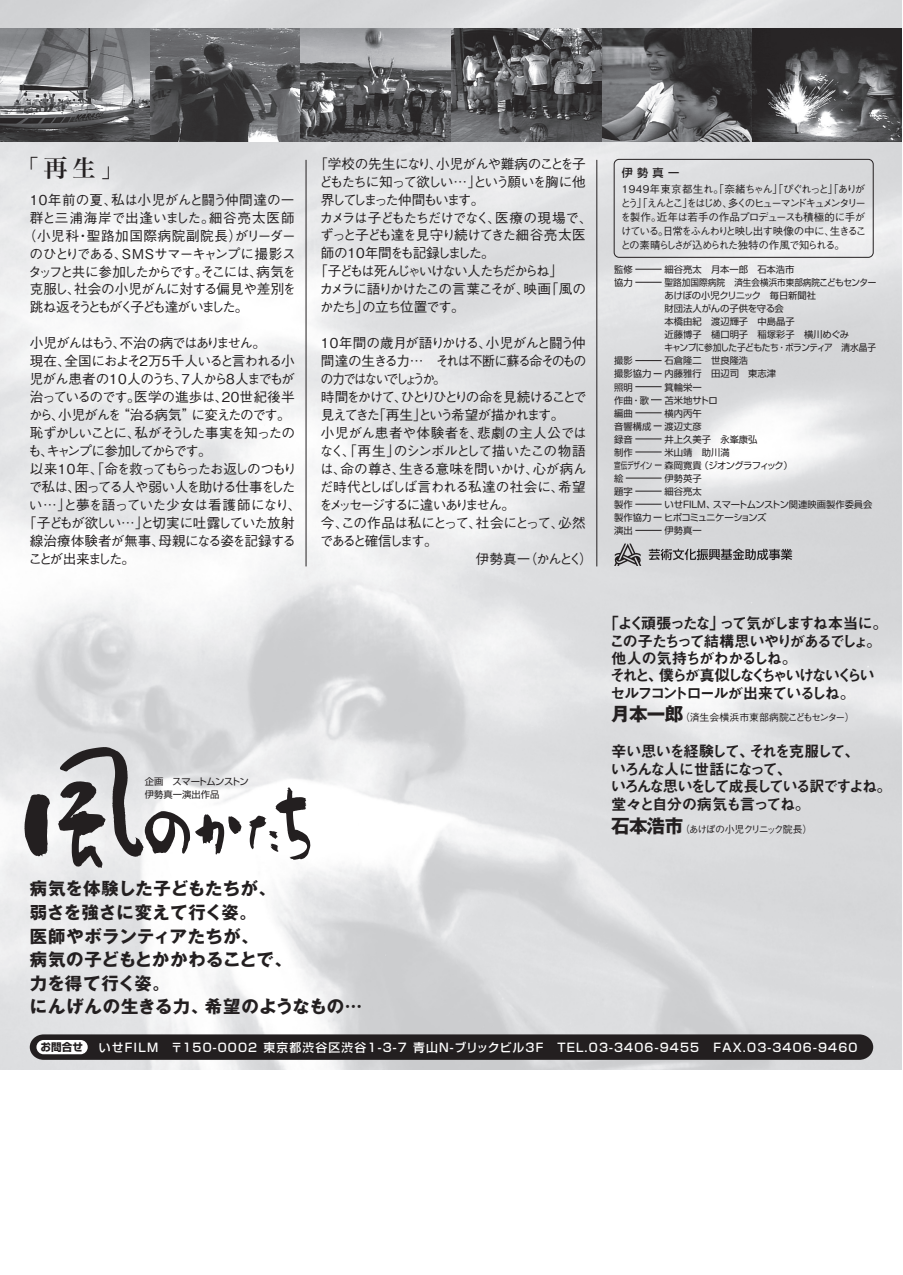
<style>
.page{position:relative;width:903px;height:1275px;background:#fff}
.page>*{position:absolute;margin:0;border:0;box-sizing:border-box;transform-origin:0 0}
.t1{font:23.62px "Hira Min Pro W6";color:#231f20}
.t2{font:700 17.32px/23.6px "Gothic MB101 Pro";letter-spacing:.015em;color:#231f20}
.t3{font:15.58px/17.3px "Midashi Go Pro MB31";letter-spacing:-.13em;color:#231f20}
.t4{font:500 13.65px "Gothic BBB Pro";letter-spacing:-.095em;color:#231f20}
.t5{font:500 13.65px "Gothic BBB Pro";letter-spacing:-.06em;color:#231f20}
.t6{font:500 13.65px "Gothic BBB Pro";letter-spacing:-.12em;color:#231f20}
.t7{font:500 13.65px "Gothic BBB Pro";letter-spacing:-.15em;color:#231f20}
.t8{font:500 13.65px "Gothic BBB Pro";letter-spacing:-.16em;color:#231f20}
.t9{font:500 13.65px "Gothic BBB Pro";letter-spacing:-.165em;color:#231f20}
.t10{font:500 13.65px "Gothic BBB Pro";letter-spacing:-.145em;color:#231f20}
.t11{font:500 13.65px "Gothic BBB Pro";letter-spacing:-.075em;color:#231f20}
.t12{font:500 13.65px "Gothic BBB Pro";letter-spacing:-.015em;color:#231f20}
.t13{font:500 13.65px "Gothic BBB Pro";letter-spacing:-.055em;color:#231f20}
.t14{font:500 13.65px "Gothic BBB Pro";letter-spacing:-.115em;color:#231f20}
.t15{font:500 13.65px "Gothic BBB Pro";letter-spacing:-.07em;color:#231f20}
.t16{font:500 13.65px "Gothic BBB Pro";letter-spacing:-.03em;color:#231f20}
.t17{font:500 13.65px "Gothic BBB Pro";letter-spacing:.01em;color:#231f20}
.t18{font:500 13.65px "Gothic BBB Pro";letter-spacing:.04em;color:#231f20}
.t19{font:500 13.65px "Gothic BBB Pro";letter-spacing:-.035em;color:#231f20}
.t20{font:500 13.65px "Gothic BBB Pro";letter-spacing:-.045em;color:#231f20}
.t21{font:500 13.65px "Gothic BBB Pro";letter-spacing:-.025em;color:#231f20}
.t22{font:500 13.65px "Gothic BBB Pro";letter-spacing:-.04em;color:#231f20}
.t23{font:500 13.65px "Gothic BBB Pro";letter-spacing:.05em;color:#231f20}
.t24{font:500 13.65px "Gothic BBB Pro";letter-spacing:.015em;color:#231f20}
.t25{font:500 13.65px "Gothic BBB Pro";letter-spacing:-.175em;color:#231f20}
.t26{font:500 13.65px "Gothic BBB Pro";letter-spacing:-.205em;color:#231f20;scale:.95 1}
.t27{font:500 13.65px "Gothic BBB Pro";letter-spacing:-.18em;color:#231f20}
.t28{font:500 13.65px "Gothic BBB Pro";letter-spacing:-.065em;color:#231f20}
.t29{font:500 11.9px "Shin Go Pro";letter-spacing:.1em;color:#fff}
.t30{font:500 11.2px "Shin Go Pro";color:#231f20}
.t31{font:500 10.5px/14px "Gothic BBB Pro";letter-spacing:-.12em;color:#231f20;text-align:justify}
.t32{font:700 10.5px "Shin Go Pro";color:#231f20}
.t33{font:500 9.97px "Gothic BBB Pro";color:#231f20}
.t34{font:500 9.97px "Gothic BBB Pro";letter-spacing:-.12em;color:#231f20}
.t35{font:9.28px/12.4px "Shin Go Pr 6";color:#231f20}
.t36{font:9.28px/13px "Shin Go Pr 6";color:#231f20;scale:.93 1}
.t37{font:9.28px "Shin Go Pr 6";letter-spacing:-.065em;color:#231f20}
.t38{font:9.28px "Shin Go Pr 6";letter-spacing:-.075em;color:#231f20}
.t39{font:9.28px "Shin Go Pr 6";color:#231f20;scale:.7 1}
.s1{font-family:"Gothic MB101 Pro";font-weight:700;font-size:18.55px}
</style>
<div class="page">
<img style="left:0;top:1px;width:901px;height:1068px">
<svg style="left:30px;top:1034px;width:843px;height:26px;background:#282425"></svg>
<div style="left:36px;top:1040px;width:52px;height:14px;background:#fff;border-radius:7px"></div>
<hr style="left:306px;top:160px;width:1px;height:406px;background:#231f20">
<hr style="left:596px;top:160px;width:1px;height:406px;background:#231f20">
<img style="left:0;top:28px;width:901px;height:113px">
<svg style="left:24px;top:747px;width:286px;height:121px"></svg>
<div style="left:614px;top:159px;width:259px;height:99px;border:1px solid #231f20;border-radius:5px"></div>
<svg style="left:635px;top:269px;width:27px;height:1px"></svg>
<svg style="left:635px;top:282px;width:27px;height:1px"></svg>
<svg style="left:635px;top:360px;width:27px;height:1px"></svg>
<svg style="left:635px;top:386px;width:27px;height:1px"></svg>
<svg style="left:635px;top:412px;width:27px;height:1px"></svg>
<svg style="left:635px;top:439px;width:27px;height:1px"></svg>
<hr style="left:626px;top:478px;width:36px;height:1px;background:#231f20">
<svg style="left:635px;top:491px;width:27px;height:1px"></svg>
<svg style="left:635px;top:504px;width:27px;height:1px"></svg>
<svg style="left:635px;top:452px;width:27px;height:1px"></svg>
<svg style="left:635px;top:530px;width:27px;height:1px"></svg>
<svg style="left:614px;top:544px;width:27px;height:22px"></svg>
<svg style="left:649px;top:549px;width:143px;height:11px;background:#807f81"></svg>
<h1 class="t1" style="left:15px;top:148px;width:110px">「再生」</h1>
<p class="t17" style="left:30px;top:188px;width:266px">10年前の夏、私は小児がんと闘う仲間達の一</p>
<p class="t23" style="left:30px;top:206px;width:266px">群と三浦海岸で出逢いました。細谷亮太医師</p>
<p class="t18" style="left:23px;top:224px;width:274px">（小児科・聖路加国際病院副院長）がリーダー</p>
<p class="t11" style="left:29px;top:242px;width:268px">のひとりである、SMSサマーキャンプに撮影ス</p>
<p class="t6" style="left:28px;top:260px;width:269px">タッフと共に参加したからです。そこには、病気を</p>
<p class="t19" style="left:30px;top:278px;width:268px">克服し、社会の小児がんに対する偏見や差別を</p>
<p class="t8" style="left:30px;top:296px;width:220px">跳ね返そうともがく子ども達がいました。</p>
<p class="t6" style="left:30px;top:332px;width:238px">小児がんはもう、不治の病ではありません。</p>
<p class="t4" style="left:30px;top:350px;width:266px">現在、全国におよそ2万5千人いると言われる小</p>
<p class="t5" style="left:30px;top:368px;width:267px">児がん患者の10人のうち、7人から8人までもが</p>
<p class="t12" style="left:30px;top:386px;width:266px">治っているのです。医学の進歩は、20世紀後半</p>
<p class="t4" style="left:29px;top:404px;width:264px">から、小児がんを“治る病気”に変えたのです。</p>
<p class="t4" style="left:30px;top:422px;width:267px">恥ずかしいことに、私がそうした事実を知ったの</p>
<p class="t8" style="left:28px;top:440px;width:185px">も、キャンプに参加してからです。</p>
<p class="t4" style="left:30px;top:458px;width:269px">以来10年、「命を救ってもらったお返しのつもり</p>
<p class="t4" style="left:29px;top:476px;width:268px">で私は、困ってる人や弱い人を助ける仕事をした</p>
<p class="t20" style="left:29px;top:494px;width:274px">い…」と夢を語っていた少女は看護師になり、</p>
<p class="t4" style="left:23px;top:512px;width:273px">「子どもが欲しい…」と切実に吐露していた放射</p>
<p class="t21" style="left:30px;top:530px;width:268px">線治療体験者が無事、母親になる姿を記録する</p>
<p class="t9" style="left:28px;top:548px;width:108px">ことが出来ました。</p>
<p class="t13" style="left:314px;top:152px;width:273px">「学校の先生になり、小児がんや難病のことを子</p>
<p class="t6" style="left:319px;top:170px;width:268px">どもたちに知って欲しい…」という願いを胸に他</p>
<p class="t25" style="left:321px;top:188px;width:185px">界してしまった仲間もいます。　　</p>
<p class="t4" style="left:320px;top:206px;width:275px">カメラは子どもたちだけでなく、医療の現場で、</p>
<p class="t4" style="left:320px;top:224px;width:267px">ずっと子ども達を見守り続けてきた細谷亮太医</p>
<p class="t4" style="left:321px;top:242px;width:175px">師の10年間をも記録しました。</p>
<p class="t7" style="left:314px;top:260px;width:250px">「子どもは死んじゃいけない人たちだからね」</p>
<p class="t4" style="left:320px;top:278px;width:268px">カメラに語りかけたこの言葉こそが、映画「風の</p>
<p class="t4" style="left:320px;top:296px;width:146px">かたち」の立ち位置です。</p>
<p class="t5" style="left:321px;top:332px;width:266px">10年間の歳月が語りかける、小児がんと闘う仲</p>
<p class="t14" style="left:321px;top:350px;width:267px">間達の生きる力…　それは不断に蘇る命そのもの</p>
<p class="t26" style="left:320px;top:368px;width:134px">の力ではないでしょうか。</p>
<p class="t10" style="left:321px;top:386px;width:267px">時間をかけて、ひとりひとりの命を見続けることで</p>
<p class="t9" style="left:321px;top:404px;width:245px">見えてきた「再生」という希望が描かれます。</p>
<p class="t24" style="left:321px;top:422px;width:267px">小児がん患者や体験者を、悲劇の主人公では</p>
<p class="t5" style="left:320px;top:440px;width:268px">なく、「再生」のシンボルとして描いたこの物語</p>
<p class="t15" style="left:320px;top:458px;width:268px">は、命の尊さ、生きる意味を問いかけ、心が病ん</p>
<p class="t22" style="left:320px;top:476px;width:267px">だ時代としばしば言われる私達の社会に、希望</p>
<p class="t7" style="left:319px;top:494px;width:198px">をメッセージするに違いありません。</p>
<p class="t16" style="left:321px;top:512px;width:266px">今、この作品は私にとって、社会にとって、必然</p>
<p class="t27" style="left:320px;top:530px;width:119px">であると確信します。</p>
<p class="t28" style="left:476px;top:548px;width:118px">伊勢真一（かんとく）</p>
<p class="t35" style="left:145px;top:775px;width:105px">企画　スマートムンストン伊勢真一演出作品</p>
<p class="t2" style="left:30px;top:875px;width:334px">病気を体験した子どもたちが、<br>弱さを強さに変えて行く姿。<br>医師やボランティアたちが、<br>病気の子どもとかかわることで、<br>力を得て行く姿。<br>にんげんの生きる力、希望のようなもの…</p>
<p class="t30" style="left:622px;top:164px;width:59px">伊勢真一</p>
<p class="t31" style="left:620px;top:181px;width:247px">1949年東京都生れ。「奈緒ちゃん」「ぴぐれっと」「ありがとう」「えんとこ」をはじめ、多くのヒューマンドキュメンタリーを製作。近年は若手の作品プロデュースも積極的に手がけている。日常をふんわりと映し出す映像の中に、生きることの素晴らしさが込められた独特の作風で知られる。</p>
<p class="t35" style="left:614px;top:263px;width:20px">監修</p>
<p class="t35" style="left:664px;top:263px;width:131px">細谷亮太　月本一郎　石本浩市</p>
<p class="t35" style="left:614px;top:276px;width:20px">協力</p>
<p class="t36" style="left:664px;top:276px;width:229px">聖路加国際病院 済生会横浜市東部病院こどもセンターあけぼの小児クリニック　毎日新聞社<br>財団法人がんの子供を守る会<br>本橋由紀　渡辺輝子　中島晶子<br>近藤博子　樋口明子　稲塚彩子　横川めぐみ<br>キャンプに参加した子どもたち・ボランティア　清水晶子</p>
<p class="t35" style="left:614px;top:354px;width:20px">撮影</p>
<p class="t35" style="left:664px;top:354px;width:85px">石倉隆二　世良隆浩</p>
<p class="t35" style="left:614px;top:367px;width:39px">撮影協力</p>
<p class="t35" style="left:664px;top:367px;width:113px">内藤雅行　田辺司　東志津</p>
<p class="t35" style="left:614px;top:380px;width:20px">照明</p>
<p class="t35" style="left:664px;top:380px;width:39px">箕輪栄一</p>
<p class="t35" style="left:614px;top:393px;width:36px">作曲・歌</p>
<p class="t35" style="left:664px;top:393px;width:55px">苫米地サトロ</p>
<p class="t35" style="left:614px;top:406px;width:20px">編曲</p>
<p class="t35" style="left:664px;top:406px;width:39px">横内丙午</p>
<p class="t35" style="left:614px;top:419px;width:39px">音響構成</p>
<p class="t35" style="left:664px;top:419px;width:39px">渡辺丈彦</p>
<p class="t35" style="left:614px;top:432px;width:20px">録音</p>
<p class="t35" style="left:664px;top:432px;width:95px">井上久美子　永峯康弘</p>
<p class="t35" style="left:614px;top:445px;width:20px">制作</p>
<p class="t35" style="left:664px;top:445px;width:67px">米山靖　助川満</p>
<p class="t39" style="left:614px;top:457px;width:56px">宣伝デザイン</p>
<p class="t37" style="left:664px;top:457px;width:130px">森岡寛貴（ジオングラフィック）</p>
<p class="t35" style="left:614px;top:471px;width:11px">絵</p>
<p class="t35" style="left:664px;top:471px;width:39px">伊勢英子</p>
<p class="t35" style="left:614px;top:484px;width:20px">題字</p>
<p class="t35" style="left:664px;top:484px;width:39px">細谷亮太</p>
<p class="t35" style="left:614px;top:497px;width:20px">製作</p>
<p class="t35" style="left:664px;top:497px;width:209px">いせFILM、スマートムンストン関連映画製作委員会</p>
<p class="t35" style="left:614px;top:510px;width:39px">製作協力</p>
<p class="t38" style="left:664px;top:510px;width:104px">ヒポコミュニケーションズ</p>
<p class="t35" style="left:614px;top:523px;width:20px">演出</p>
<p class="t35" style="left:664px;top:523px;width:39px">伊勢真一</p>
<p class="t3" style="left:609px;top:613px;width:280px;text-indent:-6px">「よく頑張ったな」って気がしますね本当に。この子たちって結構思いやりがあるでしょ。他人の気持ちがわかるしね。<br>それと、僕らが真似しなくちゃいけないくらいセルフコントロールが出来ているしね。</p>
<p class="t33" style="left:611px;top:709px;width:245px"><span class="s1">月本一郎</span>（済生会横浜市東部病院こどもセンター）</p>
<p class="t3" style="left:611px;top:741px;width:275px">辛い思いを経験して、それを克服して、<br>いろんな人に世話になって、<br>いろんな思いをして成長している訳ですよね｡堂々と自分の病気も言ってね。</p>
<p class="t34" style="left:611px;top:821px;width:203px"><span class="s1">石本浩市</span>（あけぼの小児クリニック院長）</p>
<p class="t32" style="left:41px;top:1039px;width:44px">お問合せ</p>
<p class="t29" style="left:99px;top:1037px;width:760px">いせFILM　〒150-0002 東京都渋谷区渋谷1-3-7 青山N-ブリックビル3F　TEL.03-3406-9455　FAX.03-3406-9460</p>
</div>
